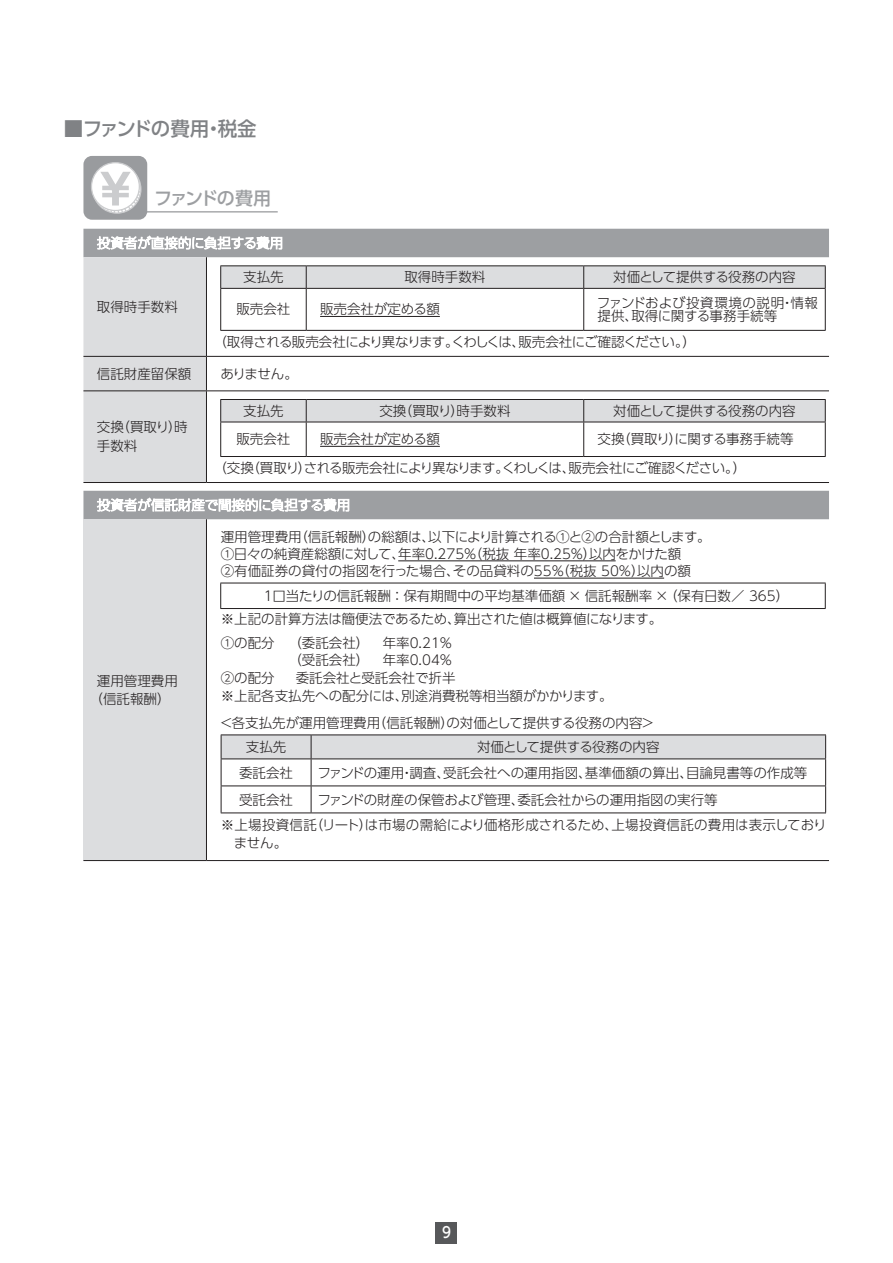
<style>
.page{position:relative;width:893px;height:1263px;background:#fff}
.page>*{position:absolute;margin:0;border:0;box-sizing:border-box;transform-origin:0 0}
.t1{font:500 19.5px "UD Shin Go Pro";letter-spacing:-.06em;color:#808285}
.t2{font:500 18px "UD Shin Go Pro";letter-spacing:-.095em;color:#9d9fa2}
.t3{font:500 15px "UD Shin Go Pro";color:#fff;scale:.9 1}
.t4{font:300 13.5px/18px "UD Shin Go Pro";color:#231f20}
.t5{font:300 13.5px/28.2px "UD Shin Go Pro";letter-spacing:-.035em;color:#231f20}
.t6{font:300 13.5px "UD Shin Go Pro";letter-spacing:-.045em;color:#231f20}
</style>
<div class="page">
<div style="left:436px;top:1222px;width:21px;height:21px;background:#57585a"></div>
<div style="left:83px;top:156px;width:64px;height:64px;background:#999b9e;border-radius:9px"></div>
<div style="left:91px;top:163px;width:48px;height:48px;background:#fff;border-radius:50%"></div>
<div style="left:91px;top:162px;width:49px;height:49px;border:1px solid #cbccce;border-radius:50%"></div>
<svg style="left:100px;top:172px;width:42px;height:42px"></svg>
<hr style="left:128px;top:211px;width:150px;height:1px;background:#999b9e">
<svg style="left:83px;top:229px;width:746px;height:290px"></svg>
<div style="left:83px;top:257px;width:123px;height:225px;background:#dcdddf"></div>
<div style="left:83px;top:519px;width:123px;height:341px;background:#dcdddf"></div>
<hr style="left:83px;top:390px;width:123px;height:1px;background:#231f20">
<hr style="left:206px;top:390px;width:623px;height:1px;background:#231f20">
<hr style="left:206px;top:391px;width:1px;height:91px;background:#231f20">
<hr style="left:83px;top:482px;width:123px;height:1px;background:#231f20">
<hr style="left:206px;top:482px;width:623px;height:1px;background:#231f20">
<hr style="left:83px;top:860px;width:123px;height:1px;background:#231f20">
<hr style="left:206px;top:860px;width:623px;height:1px;background:#231f20">
<hr style="left:206px;top:519px;width:1px;height:341px;background:#231f20">
<hr style="left:206px;top:257px;width:1px;height:99px;background:#231f20">
<hr style="left:83px;top:356px;width:123px;height:1px;background:#231f20">
<hr style="left:206px;top:356px;width:623px;height:1px;background:#231f20">
<hr style="left:206px;top:357px;width:1px;height:33px;background:#231f20">
<svg style="left:97px;top:235px;width:185px;height:15px"></svg>
<hr style="left:220px;top:265px;width:86px;height:1px;background:#231f20">
<hr style="left:306px;top:265px;width:278px;height:1px;background:#231f20">
<hr style="left:584px;top:265px;width:242px;height:1px;background:#231f20">
<svg style="left:220px;top:266px;width:606px;height:22px;background:#d6d7d9"></svg>
<hr style="left:220px;top:288px;width:86px;height:1px;background:#231f20">
<hr style="left:220px;top:289px;width:1px;height:41px;background:#231f20">
<hr style="left:306px;top:288px;width:278px;height:1px;background:#231f20">
<hr style="left:306px;top:289px;width:1px;height:41px;background:#231f20">
<hr style="left:584px;top:288px;width:242px;height:1px;background:#231f20">
<hr style="left:583px;top:289px;width:1px;height:41px;background:#231f20">
<hr style="left:825px;top:289px;width:1px;height:41px;background:#231f20">
<hr style="left:220px;top:330px;width:86px;height:1px;background:#231f20">
<hr style="left:306px;top:330px;width:278px;height:1px;background:#231f20">
<hr style="left:584px;top:330px;width:242px;height:1px;background:#231f20">
<hr style="left:320px;top:316px;width:120px;height:1px;background:#231f20">
<svg style="left:220px;top:399px;width:606px;height:23px;background:#cecfd1"></svg>
<hr style="left:220px;top:422px;width:86px;height:1px;background:#231f20">
<hr style="left:220px;top:422px;width:1px;height:34px;background:#231f20">
<hr style="left:306px;top:422px;width:278px;height:1px;background:#231f20">
<hr style="left:306px;top:422px;width:1px;height:34px;background:#231f20">
<hr style="left:584px;top:422px;width:242px;height:1px;background:#231f20">
<hr style="left:583px;top:422px;width:1px;height:34px;background:#231f20">
<hr style="left:825px;top:422px;width:1px;height:34px;background:#231f20">
<hr style="left:220px;top:456px;width:86px;height:1px;background:#231f20">
<hr style="left:306px;top:456px;width:278px;height:1px;background:#231f20">
<hr style="left:584px;top:456px;width:242px;height:1px;background:#231f20">
<hr style="left:320px;top:446px;width:120px;height:1px;background:#231f20">
<svg style="left:97px;top:497px;width:252px;height:15px"></svg>
<hr style="left:220px;top:583px;width:606px;height:1px;background:#231f20">
<svg style="left:220px;top:583px;width:1px;height:25px"></svg>
<svg style="left:825px;top:583px;width:1px;height:25px"></svg>
<hr style="left:220px;top:608px;width:606px;height:1px;background:#231f20">
<hr style="left:398px;top:560px;width:218px;height:1px;background:#231f20">
<hr style="left:534px;top:578px;width:130px;height:1px;background:#231f20">
<hr style="left:221px;top:734px;width:90px;height:1px;background:#231f20">
<hr style="left:311px;top:734px;width:515px;height:1px;background:#231f20">
<svg style="left:221px;top:735px;width:605px;height:77px"></svg>
<hr style="left:221px;top:812px;width:90px;height:1px;background:#231f20">
<hr style="left:311px;top:812px;width:515px;height:1px;background:#231f20">
<h1 class="t1" style="left:64px;top:112px;width:194px">■ファンドの費用・税金</h1>
<h2 class="t2" style="left:154px;top:184px;width:118px">ファンドの費用</h2>
<p class="t4" style="left:97px;top:297px;width:82px">取得時手数料</p>
<p class="t4" style="left:243px;top:268px;width:42px">支払先</p>
<p class="t4" style="left:404px;top:268px;width:82px">取得時手数料</p>
<p class="t4" style="left:613px;top:268px;width:184px">対価として提供する役務の内容</p>
<p class="t4" style="left:236px;top:300px;width:55px">販売会社</p>
<p class="t4" style="left:320px;top:300px;width:121px">販売会社が定める額</p>
<p class="t4" style="left:597px;top:295px;width:223px;line-height:13.5px">ファンドおよび投資環境の説明・情報提供、取得に関する事務手続等</p>
<p class="t6" style="left:213px;top:330px;width:484px">（取得される販売会社により異なります。くわしくは、販売会社にご確認ください。）</p>
<p class="t4" style="left:97px;top:364px;width:96px">信託財産留保額</p>
<p class="t4" style="left:220px;top:364px;width:79px">ありません。</p>
<p class="t4" style="left:97px;top:417px;width:92px;line-height:18.8px">交換（買取り）時手数料</p>
<p class="t4" style="left:90px;top:671px;width:90px;text-align:center">運用管理費用（信託報酬）</p>
<p class="t4" style="left:243px;top:401px;width:42px">支払先</p>
<p class="t4" style="left:379px;top:401px;width:133px">交換（買取り）時手数料</p>
<p class="t4" style="left:613px;top:401px;width:184px">対価として提供する役務の内容</p>
<p class="t4" style="left:236px;top:430px;width:55px">販売会社</p>
<p class="t4" style="left:320px;top:430px;width:121px">販売会社が定める額</p>
<p class="t5" style="left:213px;top:425px;width:582px;text-indent:384px">交換（買取り）に関する事務手続等（交換（買取り）される販売会社により異なります。くわしくは、販売会社にご確認ください。）</p>
<p class="t4" style="left:221px;top:527px;width:491px;line-height:17.2px">運用管理費用（信託報酬）の総額は、以下により計算される①と②の合計額とします。<br>①日々の純資産総額に対して、年率0.275％（税抜 年率0.25％）以内をかけた額<br>②有価証券の貸付の指図を行った場合、その品貸料の55％（税抜 50％）以内の額</p>
<p class="t4" style="left:221px;top:583px;width:570px;line-height:23.7px;text-indent:41px">１口当たりの信託報酬 ：保有期間中の平均基準価額 × 信託報酬率 × （保有日数／ 365）※上記の計算方法は簡便法であるため、算出された値は概算値になります。<br>①の配分 （委託会社） 年率0.21％</p>
<p class="t4" style="left:288px;top:651px;width:166px">（受託会社） 年率0.04％</p>
<p class="t4" style="left:221px;top:668px;width:55px">②の配分</p>
<p class="t4" style="left:221px;top:668px;width:393px;text-indent:75px">委託会社と受託会社で折半<br>※上記各支払先への配分には、別途消費税等相当額がかかります。</p>
<p class="t4" style="left:246px;top:710px;width:410px;line-height:24.3px;text-indent:-26px">＜各支払先が運用管理費用（信託報酬）の対価として提供する役務の内容＞支払先</p>
<p class="t4" style="left:477px;top:737px;width:184px">対価として提供する役務の内容</p>
<p class="t4" style="left:239px;top:763px;width:55px">委託会社</p>
<p class="t4" style="left:318px;top:763px;width:491px">ファンドの運用・調査、受託会社への運用指図、基準価額の算出、目論見書等の作成等</p>
<p class="t4" style="left:239px;top:790px;width:55px">受託会社</p>
<p class="t4" style="left:221px;top:786px;width:607px;line-height:26px;text-indent:97px">ファンドの財産の保管および管理、委託会社からの運用指図の実行等<br>※上場投資信託（リート）は市場の需給により価格形成されるため、上場投資信託の費用は表示しており</p>
<p class="t4" style="left:234px;top:834px;width:55px">ません。</p>
<p class="t3" style="left:442px;top:1220px;width:11px">9</p>
</div>
